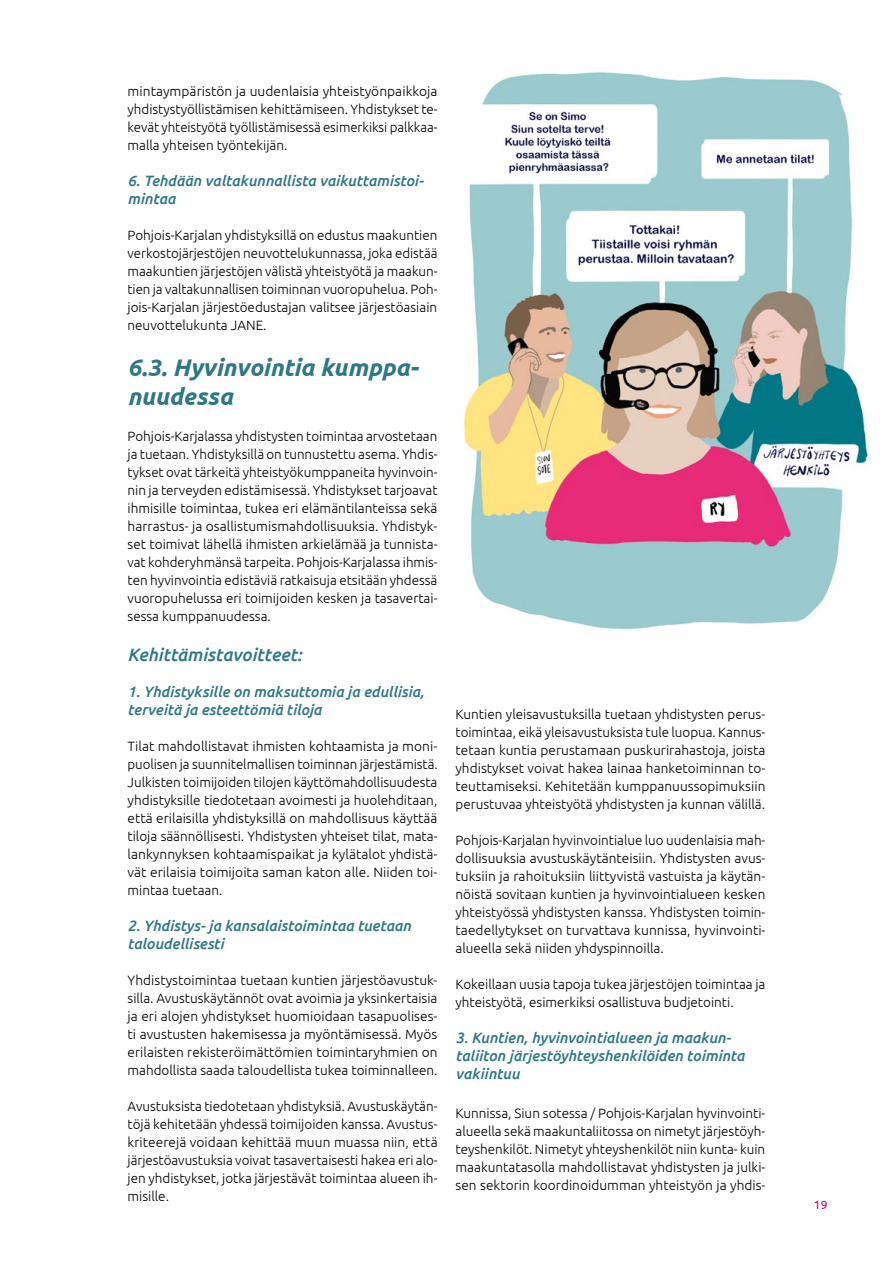
<style>
.page{position:relative;width:893px;height:1263px;background:#fff}
.page>*{position:absolute;margin:0;border:0;box-sizing:border-box;transform-origin:0 0}
.t1{font:italic 700 24px/28.8px "Ubuntu";color:#2f7883}
.t2{font:italic 500 18px "Ubuntu";color:#2f7883}
.t3{font:italic 500 15px/18px "Ubuntu";color:#2f7883}
.Leipis{font:300 13.5px/18px "Ubuntu";color:#000;text-align:justify}
.t4{font:12px "Ubuntu";color:#c10077}
</style>
<div class="page">
<img style="left:463px;top:72px;width:405px;height:558px">
<p class="Leipis" style="left:128px;top:81px;width:311px">mintaympäristön ja uudenlaisia yhteistyönpaikkoja yhdistystyöllistämisen kehittämiseen. Yhdistykset te&shy;kevät yhteistyötä työllistämisessä esimerkiksi palkkaa&shy;malla yhteisen työntekijän.</p>
<h4 class="t3" style="left:128px;top:171px;width:298px">6. Tehdään valtakunnallista vaikuttamistoi&shy;mintaa</h4>
<p class="Leipis" style="left:128px;top:225px;width:312px">Pohjois-Karjalan yhdistyksillä on edustus maakuntien verkostojärjestöjen neuvottelukunnassa, joka edistää maakuntien järjestöjen välistä yhteistyötä ja maakun&shy;tien ja valtakunnallisen toiminnan vuoropuhelua. Poh&shy;jois-Karjalan järjestöedustajan valitsee järjestöasiain neuvottelukunta JANE.</p>
<h2 class="t1" style="left:128px;top:353px;width:293px">6.3. Hyvinvointia kumppa&shy;nuudessa</h2>
<p class="Leipis" style="left:128px;top:427px;width:312px">Pohjois-Karjalassa yhdistysten toimintaa arvostetaan ja tuetaan. Yhdistyksillä on tunnustettu asema. Yhdis&shy;tykset ovat tärkeitä yhteistyökumppaneita hyvinvoin&shy;nin ja terveyden edistämisessä. Yhdistykset tarjoavat ihmisille toimintaa, tukea eri elämäntilanteissa sekä harrastus- ja osallistumismahdollisuuksia. Yhdistyk&shy;set toimivat lähellä ihmisten arkielämää ja tunnista&shy;vat kohderyhmänsä tarpeita. Pohjois-Karjalassa ihmis&shy;ten hyvinvointia edistäviä ratkaisuja etsitään yhdessä vuoropuhelussa eri toimijoiden kesken ja tasavertai&shy;sessa kumppanuudessa.</p>
<h3 class="t2" style="left:128px;top:643px;width:176px">Kehittämistavoitteet:</h3>
<h4 class="t3" style="left:128px;top:682px;width:298px">1. Yhdistyksille on maksuttomia ja edullisia, terveitä ja esteettömiä tiloja</h4>
<p class="Leipis" style="left:128px;top:737px;width:312px">Tilat mahdollistavat ihmisten kohtaamista ja moni&shy;puolisen ja suunnitelmallisen toiminnan järjestämistä.<br>Julkisten toimijoiden tilojen käyttömahdollisuudesta yhdistyksille tiedotetaan avoimesti ja huolehditaan, että erilaisilla yhdistyksillä on mahdollisuus käyttää tiloja säännöllisesti. Yhdistysten yhteiset tilat, mata&shy;lankynnyksen kohtaamispaikat ja kylätalot yhdistä&shy;vät erilaisia toimijoita saman katon alle. Niiden toi&shy;mintaa tuetaan.</p>
<h4 class="t3" style="left:128px;top:916px;width:285px">2. Yhdistys- ja kansalaistoimintaa tuetaan taloudellisesti</h4>
<p class="Leipis" style="left:128px;top:971px;width:311px">Yhdistystoimintaa tuetaan kuntien järjestöavustuk&shy;silla. Avustuskäytännöt ovat avoimia ja yksinkertaisia ja eri alojen yhdistykset huomioidaan tasapuolises&shy;ti avustusten hakemisessa ja myöntämisessä. Myös erilaisten rekisteröimättömien toimintaryhmien on mahdollista saada taloudellista tukea toiminnalleen.</p>
<p class="Leipis" style="left:128px;top:1097px;width:312px">Avustuksista tiedotetaan yhdistyksiä. Avustuskäytän&shy;töjä kehitetään yhdessä toimijoiden kanssa. Avustus&shy;kriteerejä voidaan kehittää muun muassa niin, että järjestöavustuksia voivat tasavertaisesti hakea eri alo&shy;jen yhdistykset, jotka järjestävät toimintaa alueen ih&shy;misille.</p>
<p class="Leipis" style="left:455px;top:705px;width:311px">Kuntien yleisavustuksilla tuetaan yhdistysten perus&shy;toimintaa, eikä yleisavustuksista tule luopua. Kannus&shy;tetaan kuntia perustamaan puskurirahastoja, joista yhdistykset voivat hakea lainaa hanketoiminnan to&shy;teuttamiseksi. Kehitetään kumppanuussopimuksiin perustuvaa yhteistyötä yhdistysten ja kunnan välillä.</p>
<p class="Leipis" style="left:455px;top:831px;width:311px">Pohjois-Karjalan hyvinvointialue luo uudenlaisia mah&shy;dollisuuksia avustuskäytänteisiin. Yhdistysten avus&shy;tuksiin ja rahoituksiin liittyvistä vastuista ja käytän&shy;nöistä sovitaan kuntien ja hyvinvointialueen kesken yhteistyössä yhdistysten kanssa. Yhdistysten toimin&shy;taedellytykset on turvattava kunnissa, hyvinvointi&shy;alueella sekä niiden yhdyspinnoilla.</p>
<p class="Leipis" style="left:455px;top:975px;width:311px">Kokeillaan uusia tapoja tukea järjestöjen toimintaa ja yhteistyötä, esimerkiksi osallistuva budjetointi.</p>
<h4 class="t3" style="left:455px;top:1028px;width:291px">3. Kuntien, hyvinvointialueen ja maakun&shy;taliiton järjestöyhteyshenkilöiden toiminta vakiintuu</h4>
<p class="Leipis" style="left:455px;top:1104px;width:311px">Kunnissa, Siun sotessa / Pohjois-Karjalan hyvinvointi&shy;alueella sekä maakuntaliitossa on nimetyt järjestöyh&shy;teyshenkilöt. Nimetyt yhteyshenkilöt niin kunta- kuin maakuntatasolla mahdollistavat yhdistysten ja julki&shy;sen sektorin koordinoidumman yhteistyön ja yhdis-</p>
<p class="t4" style="left:814px;top:1197px;width:15px">19</p>
</div>
